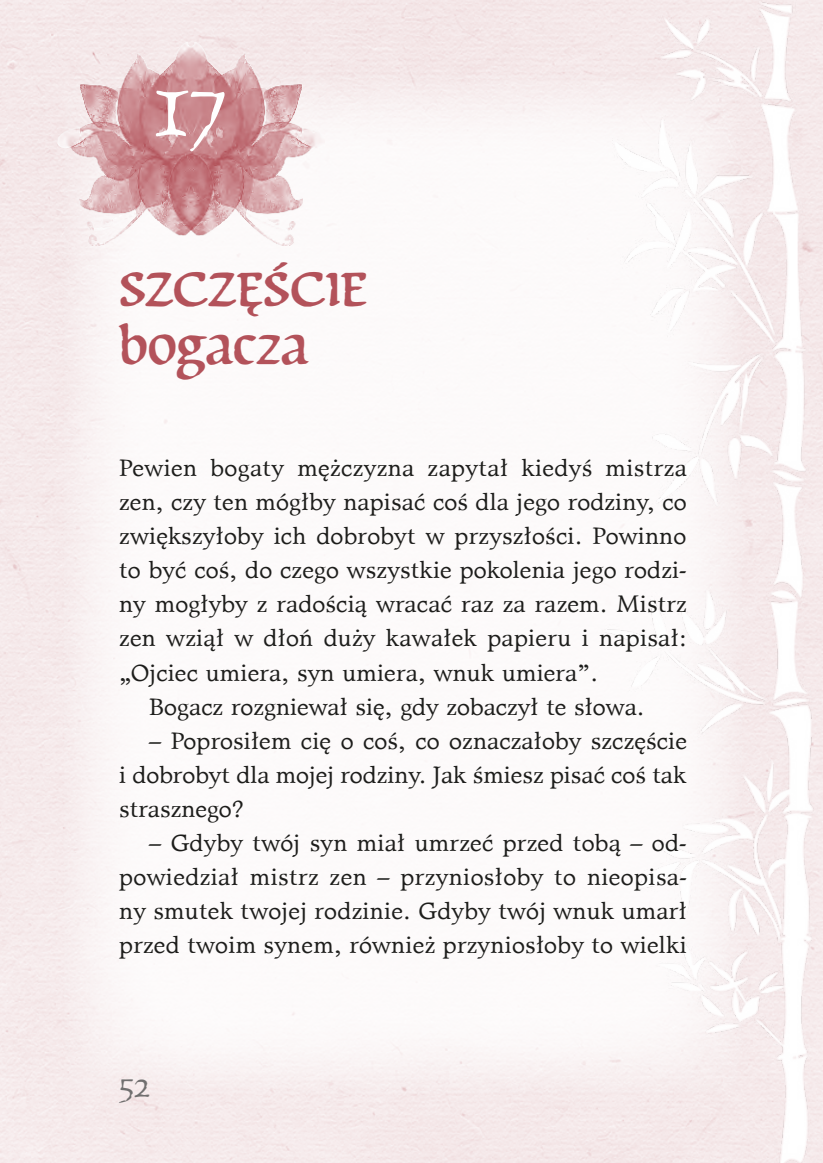
<style>
.page{position:relative;width:823px;height:1163px;background:#fff}
.page>*{position:absolute;margin:0;border:0;box-sizing:border-box;transform-origin:0 0}
.t1{font:72px "Schrift EFN";color:#fff}
.t2{font:700 46px/58px "Schrift EFN";letter-spacing:-.005em;color:#b3525a}
.t3{font:28px "Schrift EFN";color:#706f6f}
.t4{font:24px/34px "Matt Antique EU";letter-spacing:.005em;color:#1d1d1b;text-align:justify}
</style>
<div class="page">
<img style="left:589px;top:0;width:232px;height:1162px">
<img style="left:58px;top:42px;width:266px;height:203px">
<h1 class="t1" style="left:154px;top:66px;width:74px">17</h1>
<h2 class="t2" style="left:119px;top:263px;width:249px">SZCZĘŚCIE bogacza</h2>
<p class="t4" style="left:119px;top:451px;width:569px">Pewien bogaty mężczyzna zapytał kiedyś mistrza</p>
<p class="t4" style="left:119px;top:485px;width:568px">zen, czy ten mógłby napisać coś dla jego rodziny, co</p>
<p class="t4" style="left:119px;top:519px;width:568px">zwiększyłoby ich dobrobyt w przyszłości. Powinno</p>
<p class="t4" style="left:119px;top:553px;width:568px">to być coś, do czego wszystkie pokolenia jego rodzi-</p>
<p class="t4" style="left:119px;top:587px;width:568px">ny mogłyby z radością wracać raz za razem. Mistrz</p>
<p class="t4" style="left:119px;top:621px;width:568px">zen wziął w dłoń duży kawałek papieru i napisał:</p>
<p class="t4" style="left:119px;top:655px;width:480px">„Ojciec umiera, syn umiera, wnuk umiera”.</p>
<p class="t4" style="left:149px;top:689px;width:496px">Bogacz rozgniewał się, gdy zobaczył te słowa.</p>
<p class="t4" style="left:119px;top:723px;width:569px;text-indent:30px">– Poprosiłem cię o coś, co oznaczałoby szczęście i dobrobyt dla mojej rodziny. Jak śmiesz pisać coś tak strasznego?</p>
<p class="t4" style="left:119px;top:825px;width:569px;text-indent:30px">– Gdyby twój syn miał umrzeć przed tobą – od&shy;powiedział mistrz zen – przyniosłoby to nieopisa&shy;ny smutek twojej rodzinie. Gdyby twój wnuk umarł przed twoim synem, również przyniosłoby to wielki</p>
<p class="t3" style="left:119px;top:1069px;width:32px">52</p>
</div>
